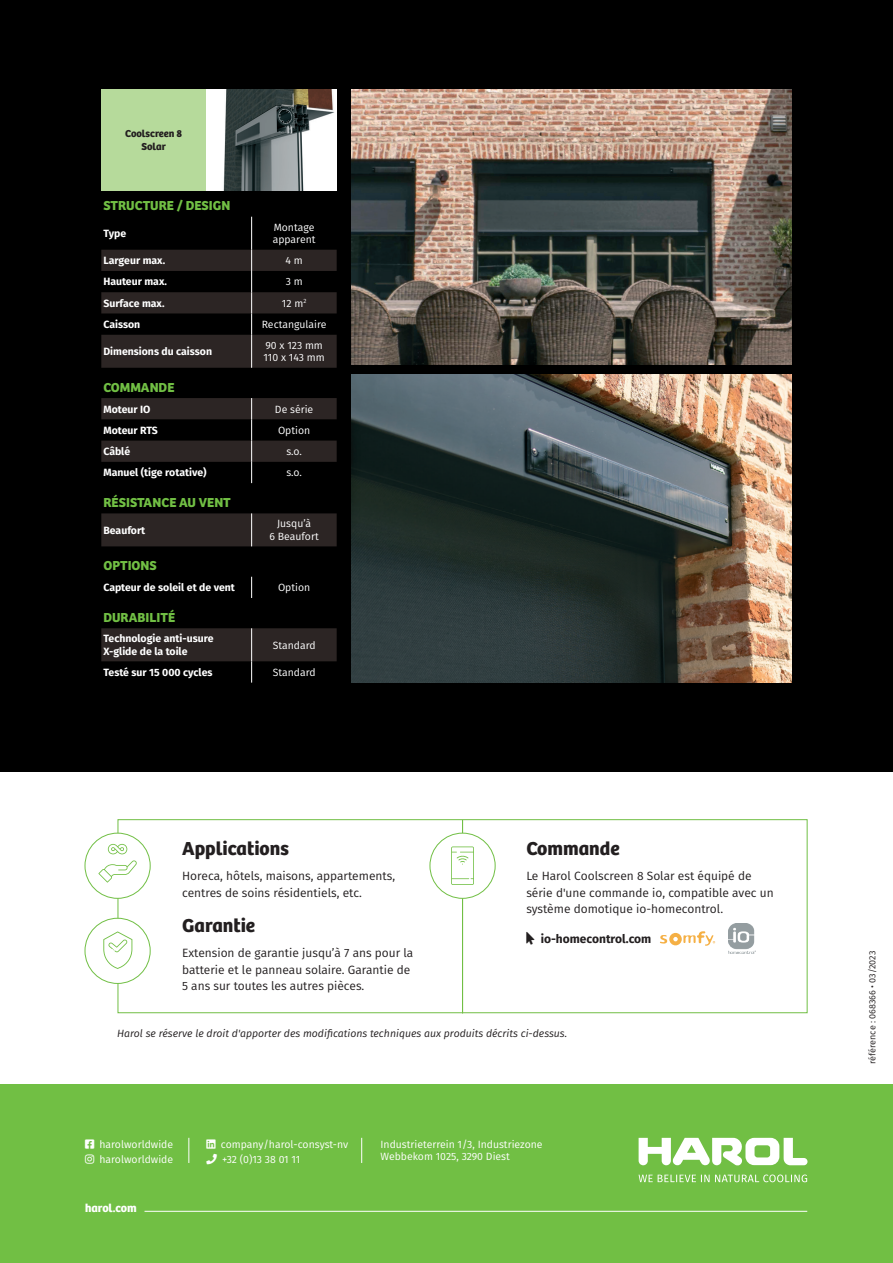
<style>
.page{position:relative;width:893px;height:1263px;background:#fff}
.page>*{position:absolute;margin:0;border:0;box-sizing:border-box;transform-origin:0 0}
.t1{font:700 19.5px "Bree";color:#231f20}
.tabel_titel_klein{font:700 13.5px "Bree";color:#71bf44}
.body{font:12px/16.5px "Fira Sans";color:#231f20}
.body-2{font:700 12px "Fira Sans";color:#231f20}
.t2{font:700 12px "Bree";color:#fff}
.tabel_body{font:10.5px/12.6px "Fira Sans";color:#fff}
.tabel_titel_klein-2{font:700 10.5px/12.6px "Fira Sans";color:#fff}
.t3{font:italic 10.5px "Fira Sans";color:#231f20}
.tabel_titel{font:700 10.5px/12.6px "Bree";color:#231f20;text-align:center}
.tabel_body_special{font:10.5px "Fira Sans";color:#fff}
.t4{font:9px "Fira Sans";color:#231f20}
</style>
<div class="page">
<div style="left:0;top:1084px;width:893px;height:179px;background:#71bf44"></div>
<hr style="left:145px;top:1211px;width:662px;height:1px;background:#fff">
<svg style="left:188px;top:1138px;width:1px;height:25px"></svg>
<svg style="left:361px;top:1138px;width:1px;height:25px"></svg>
<div style="left:0;top:0;width:893px;height:772px;background:#000"></div>
<hr style="left:101px;top:189px;width:151px;height:2px;background:#231f20">
<hr style="left:252px;top:189px;width:85px;height:2px;background:#231f20">
<hr style="left:251px;top:217px;width:1px;height:33px;background:#fff">
<svg style="left:101px;top:250px;width:236px;height:118px"></svg>
<hr style="left:251px;top:335px;width:1px;height:33px;background:#fff">
<svg style="left:117px;top:819px;width:691px;height:194px"></svg>
<div style="left:85px;top:918px;width:65px;height:65px;background:#fff;border-radius:50%"></div>
<div style="left:85px;top:918px;width:66px;height:66px;border:1px solid #71bf44;border-radius:50%"></div>
<svg style="left:103px;top:931px;width:29px;height:38px"></svg>
<div style="left:85px;top:833px;width:65px;height:65px;background:#fff;border-radius:50%"></div>
<div style="left:85px;top:833px;width:66px;height:66px;border:1px solid #71bf44;border-radius:50%"></div>
<svg style="left:98px;top:860px;width:39px;height:22px"></svg>
<svg style="left:108px;top:844px;width:19px;height:10px"></svg>
<div style="left:430px;top:833px;width:65px;height:65px;background:#fff;border-radius:50%"></div>
<div style="left:430px;top:833px;width:65px;height:66px;border:1px solid #71bf44;border-radius:50%"></div>
<svg style="left:451px;top:846px;width:23px;height:39px"></svg>
<svg style="left:639px;top:1138px;width:168px;height:27px"></svg>
<svg style="left:638px;top:1174px;width:169px;height:8px"></svg>
<svg style="left:101px;top:398px;width:236px;height:263px"></svg>
<svg style="left:251px;top:398px;width:1px;height:85px"></svg>
<hr style="left:251px;top:513px;width:1px;height:33px;background:#fff">
<svg style="left:251px;top:577px;width:1px;height:21px"></svg>
<hr style="left:251px;top:628px;width:1px;height:33px;background:#fff">
<svg style="left:251px;top:661px;width:1px;height:22px"></svg>
<img style="left:206px;top:89px;width:131px;height:101px">
<div style="left:101px;top:89px;width:105px;height:101px;background:#b6da9b"></div>
<img style="left:351px;top:89px;width:441px;height:275px">
<img style="left:351px;top:374px;width:441px;height:309px">
<svg style="left:526px;top:932px;width:8px;height:13px"></svg>
<p class="tabel_titel" style="left:125px;top:128px;width:59px">Coolscreen 8<br>Solar</p>
<p class="tabel_titel_klein" style="left:103px;top:198px;width:129px">STRUCTURE / DESIGN</p>
<p class="tabel_titel_klein-2" style="left:103px;top:226px;width:24px">Type</p>
<p class="tabel_body" style="left:274px;top:220px;width:42px">Montage</p>
<p class="tabel_body" style="left:273px;top:233px;width:44px">apparent</p>
<p class="tabel_titel_klein-2" style="left:103px;top:253px;width:63px">Largeur max.</p>
<p class="tabel_body" style="left:285px;top:254px;width:19px">4 m</p>
<p class="tabel_titel_klein-2" style="left:103px;top:275px;width:65px">Hauteur max.</p>
<p class="tabel_body" style="left:286px;top:275px;width:18px">3 m</p>
<p class="tabel_titel_klein-2" style="left:103px;top:296px;width:63px">Surface max.</p>
<p class="tabel_body_special" style="left:282px;top:295px;width:26px">12 m<sup>2</sup></p>
<p class="tabel_titel_klein-2" style="left:103px;top:317px;width:38px">Caisson</p>
<p class="tabel_body" style="left:262px;top:318px;width:66px">Rectangulaire</p>
<p class="tabel_titel_klein-2" style="left:103px;top:344px;width:110px">Dimensions du caisson</p>
<p class="tabel_body" style="left:265px;top:339px;width:59px">90 x 123 mm</p>
<p class="tabel_body" style="left:264px;top:351px;width:63px">110 x 143 mm</p>
<p class="tabel_titel_klein" style="left:103px;top:379px;width:73px">COMMANDE</p>
<p class="tabel_titel_klein-2" style="left:103px;top:402px;width:49px">Moteur IO</p>
<p class="tabel_body_special" style="left:275px;top:401px;width:40px">De série</p>
<p class="tabel_titel_klein-2" style="left:103px;top:423px;width:56px">Moteur RTS</p>
<p class="tabel_body" style="left:278px;top:424px;width:34px">Option</p>
<p class="tabel_titel_klein-2" style="left:103px;top:444px;width:28px">Câblé</p>
<p class="tabel_body" style="left:286px;top:445px;width:17px">s.o.</p>
<p class="tabel_titel_klein-2" style="left:103px;top:466px;width:105px">Manuel (tige rotative)</p>
<p class="tabel_body" style="left:286px;top:466px;width:17px">s.o.</p>
<p class="tabel_titel_klein" style="left:103px;top:494px;width:129px">RÉSISTANCE AU VENT</p>
<p class="tabel_titel_klein-2" style="left:103px;top:523px;width:43px">Beaufort</p>
<p class="tabel_body" style="left:269px;top:517px;width:51px;text-align:center">Jusqu’à<br>6 Beaufort</p>
<p class="tabel_titel_klein" style="left:103px;top:558px;width:55px">OPTIONS</p>
<p class="tabel_titel_klein-2" style="left:103px;top:580px;width:133px">Capteur de soleil et de vent</p>
<p class="tabel_body" style="left:278px;top:581px;width:34px">Option</p>
<p class="tabel_titel_klein" style="left:103px;top:609px;width:73px">DURABILITÉ</p>
<p class="tabel_titel_klein-2" style="left:103px;top:632px;width:112px">Technologie anti-usure<br>X-glide de la toile</p>
<p class="tabel_body" style="left:273px;top:638px;width:44px">Standard</p>
<p class="tabel_titel_klein-2" style="left:103px;top:665px;width:111px">Testé sur 15 000 cycles</p>
<p class="tabel_body" style="left:273px;top:666px;width:44px">Standard</p>
<p class="t1" style="left:182px;top:837px;width:108px">Applications</p>
<p class="body" style="left:182px;top:868px;width:214px">Horeca, hôtels, maisons, appartements, centres de soins résidentiels, etc.</p>
<p class="t1" style="left:182px;top:914px;width:74px">Garantie</p>
<p class="body" style="left:182px;top:944px;width:233px">Extension de garantie jusqu’à 7 ans pour la batterie et le panneau solaire. Garantie de<br>5 ans sur toutes les autres pièces.</p>
<p class="t1" style="left:526px;top:837px;width:95px">Commande</p>
<p class="body" style="left:526px;top:868px;width:249px">Le Harol Coolscreen 8 Solar est équipé de série d'une commande io, compatible avec un système domotique io-homecontrol.</p>
<p class="body-2" style="left:526px;top:929px;width:126px">□◆▲□■▼ io-homecontrol.com</p>
<p class="t3" style="left:117px;top:1025px;width:452px">Harol se réserve le droit d'apporter des modifications techniques aux produits décrits ci-dessus.</p>
<p class="tabel_body" style="left:85px;top:1137px;width:90px">□□▲❑◆ harolworldwide</p>
<p class="tabel_body" style="left:85px;top:1152px;width:90px">■▲▼ harolworldwide</p>
<p class="t2" style="left:85px;top:1200px;width:53px">harol.com</p>
<p class="tabel_body" style="left:206px;top:1138px;width:143px">●■■ company/harol-consyst-nv</p>
<p class="tabel_body" style="left:206px;top:1153px;width:96px">□■ +32 (0)13 38 01 11</p>
<p class="tabel_body" style="left:381px;top:1137px;width:163px">Industrieterrein 1/3, Industriezone<br>Webbekom 1025, 3290 Diest</p>
<p class="t4" style="left:865px;top:1064px;width:115px;rotate:-90deg">référence : 068366 • 03/2023</p>
</div>
